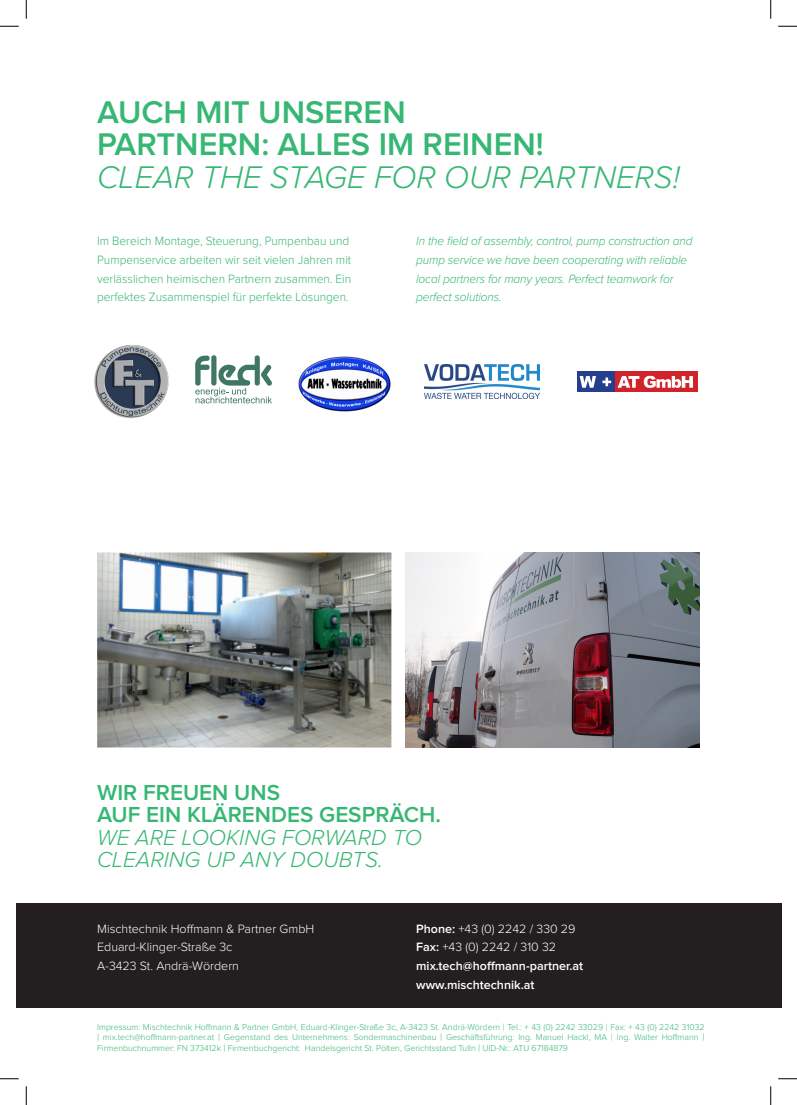
<style>
.page{position:relative;width:797px;height:1105px;background:#fff}
.page>*{position:absolute;margin:0;border:0;box-sizing:border-box;transform-origin:0 0}
.t1{font:600 32.5px/32.5px "Proxima Nova";color:#36b773}
.t2{font:italic 300 32.5px "Proxima Nova";color:#36b773}
.t3{font:italic 300 22.5px/22.5px "Proxima Nova";color:#36b773}
.t4{font:600 22.5px/22.5px "Proxima Nova";color:#36b773}
.t5{font:300 12.5px/18.8px "Proxima Nova";color:#36b773;scale:.95 1}
.t6{font:italic 300 12.5px/18.8px "Proxima Nova";letter-spacing:-.01em;color:#36b773;scale:.95 1}
.t7{font:600 12.5px/18.8px "Proxima Nova";color:#fff}
.t8{font:300 12.5px/18.8px "Proxima Nova";color:#fff}
.t9{font:300 8.75px/10.5px "Proxima Nova";color:#36b773;text-align:justify}
.s1{font-weight:300}
.s2{font-family:"DIN Next LT Pro"}
</style>
<div class="page">
<div style="left:16px;top:903px;width:765px;height:105px;background:#231f20"></div>
<img style="left:97px;top:552px;width:294px;height:195px">
<img style="left:405px;top:552px;width:294px;height:195px">
<div style="left:577px;top:372px;width:120px;height:20px;background:#d1232a"></div>
<div style="left:577px;top:372px;width:37px;height:20px;background:#253f8e"></div>
<svg style="left:579px;top:376px;width:114px;height:12px"></svg>
<img style="left:424px;top:365px;width:115px;height:34px">
<svg style="left:195px;top:355px;width:77px;height:48px"></svg>
<img style="left:94px;top:345px;width:75px;height:74px">
<img style="left:298px;top:356px;width:93px;height:56px">
<svg style="left:0;top:25px;width:19px;height:2px"></svg>
<svg style="left:778px;top:25px;width:19px;height:2px"></svg>
<svg style="left:0;top:1078px;width:19px;height:1px"></svg>
<svg style="left:778px;top:1078px;width:19px;height:1px"></svg>
<svg style="left:25px;top:0;width:2px;height:19px"></svg>
<svg style="left:25px;top:1086px;width:2px;height:19px"></svg>
<svg style="left:770px;top:0;width:1px;height:19px"></svg>
<svg style="left:770px;top:1086px;width:1px;height:19px"></svg>
<h1 class="t1" style="left:97px;top:97px;width:448px">AUCH MIT UNSEREN<br>PARTNERN: ALLES IM REINEN!</h1>
<h1 class="t2" style="left:97px;top:162px;width:584px">CLEAR THE STAGE FOR OUR PARTNERS!</h1>
<h3 class="t5" style="left:97px;top:232px;width:269px">Im Bereich Montage, Steuerung, Pumpenbau und Pumpenservice arbeiten wir seit vielen Jahren mit verlässlichen heimischen Partnern zusammen. Ein perfektes Zusammenspiel für perfekte Lösungen.</h3>
<h3 class="t6" style="left:416px;top:232px;width:292px">In the field of assembly, control, pump construction and pump service we have been cooperating with reliable local partners for many years. Perfect teamwork for perfect solutions.</h3>
<h2 class="t4" style="left:97px;top:782px;width:345px">WIR FREUEN UNS<br>AUF EIN KLÄRENDES GESPRÄCH.</h2>
<h2 class="t3" style="left:97px;top:827px;width:326px">WE ARE LOOKING FORWARD TO<br>CLEARING UP ANY DOUBTS.</h2>
<h3 class="t8" style="left:97px;top:920px;width:219px">Mischtechnik Hoffmann &amp; Partner GmbH<br>Eduard-Klinger-Straße 3c<br>A-3423 St. Andrä-Wördern</h3>
<h3 class="t7" style="left:416px;top:920px;width:168px">Phone: <span class="s1">+43 (0) 2242 / 330 29<br></span>Fax: <span class="s1">+43 (0) 2242 / 310 32 </span>mix.tech@hoffmann-partner.at www.mischtechnik.at</h3>
<p class="t9" style="left:97px;top:1022px;width:609px">Impressum: Mischtechnik Hoffmann &amp; Partner GmbH, Eduard-Klinger-Straße 3c, A-3423 St. Andrä-Wördern <span class="s2">|</span> Tel.: + 43 (0) 2242 33029 <span class="s2">|</span> Fax: + 43 (0) 2242 31032 <span class="s2">|</span> mix.tech@hoffmann-partner.at <span class="s2">|</span> Gegenstand des Unternehmens: Sondermaschinenbau <span class="s2">|</span> Geschäftsführung: Ing. Manuel Hackl, MA <span class="s2">|</span> Ing. Walter Hoffmann <span class="s2">| </span>Firmenbuchnummer: FN 373412k <span class="s2">|</span> Firmenbuchgericht: Handelsgericht St. Pölten, Gerichtsstand Tulln <span class="s2">|</span> UID-Nr.: ATU 67184879</p>
</div>
